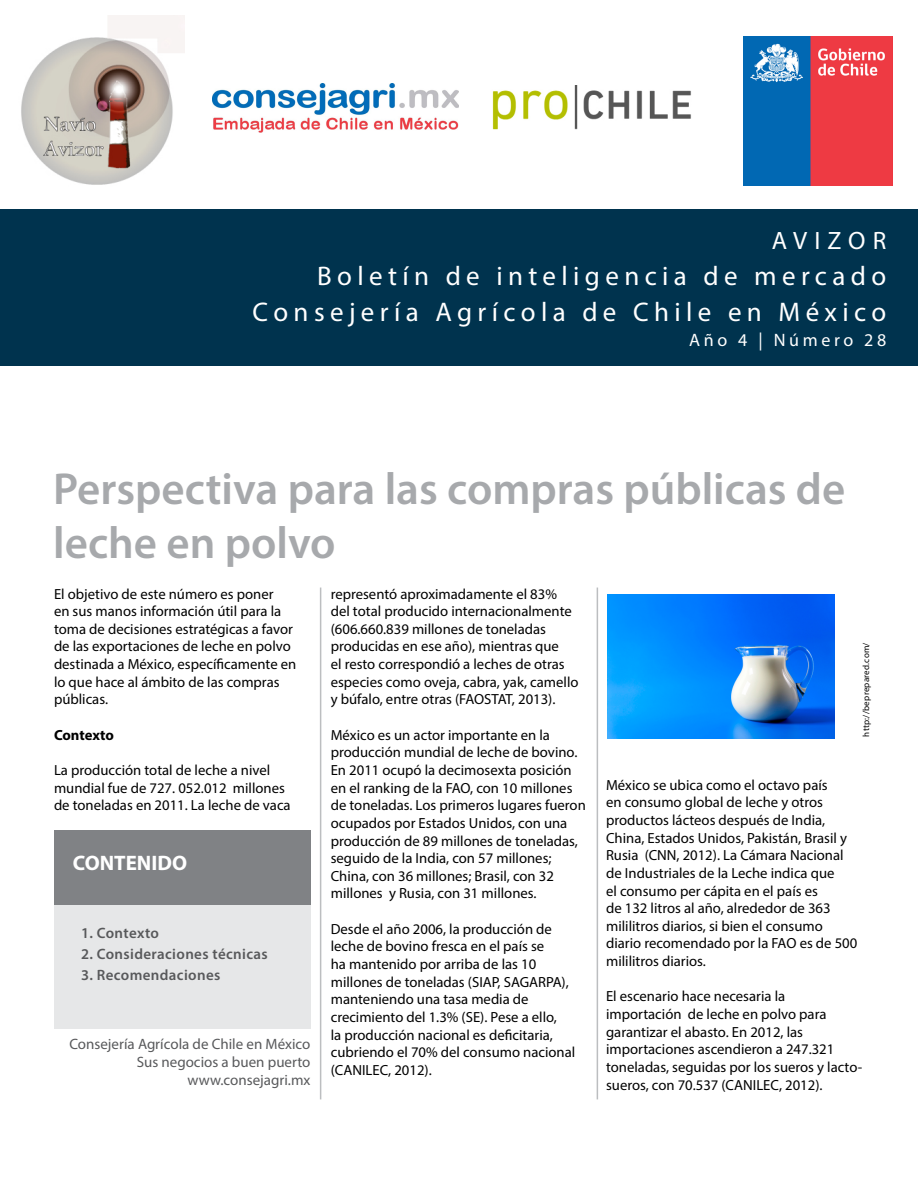
<style>
.page{position:relative;width:918px;height:1188px;background:#fff}
.page>*{position:absolute;margin:0;border:0;box-sizing:border-box;transform-origin:0 0}
.t1{font:600 45px/54px "Myriad Pro";color:#a7a9ac}
.t2{font:27px/35.7px "Myriad Pro";letter-spacing:.2em;color:#fff;text-align:right}
.t3{font:25.2px "Myriad Pro";letter-spacing:.285em;color:#fff}
.t4{font:700 21px "Myriad Pro";color:#fff}
.t5{font:18px "Myriad Pro";letter-spacing:.2em;color:#fff}
.t6{font:15px/18px "Myriad Pro";color:#58595b;text-align:right}
.t7{font:600 15px "Myriad Pro";letter-spacing:.025em;color:#58595b}
.t8{font:14.7px/17.7px "Myriad Pro";color:#000}
.t9{font:700 14.7px "Myriad Pro";letter-spacing:-.005em;color:#000}
.t10{font:9px "Myriad Pro";letter-spacing:.025em;color:#000}
</style>
<div class="page">
<div style="left:0;top:210px;width:918px;height:156px;background:#00334e"></div>
<div style="left:54px;top:904px;width:256px;height:125px;background:#e6e7e8"></div>
<div style="left:54px;top:830px;width:257px;height:74px;background:#808285"></div>
<hr style="left:320px;top:588px;width:1px;height:511px;background:#bcbec0">
<hr style="left:597px;top:588px;width:1px;height:511px;background:#bcbec0">
<img style="left:744px;top:37px;width:149px;height:148px">
<img style="left:213px;top:83px;width:246px;height:50px">
<img style="left:492px;top:85px;width:199px;height:45px">
<img style="left:21px;top:15px;width:163px;height:170px">
<img style="left:608px;top:595px;width:226px;height:144px">
<h3 class="t3" style="left:772px;top:225px;width:116px">AVIZOR</h3>
<h2 class="t2" style="left:253px;top:258px;width:635px">Boletín de inteligencia de mercado<br>Consejería Agrícola de Chile en México</h2>
<p class="t5" style="left:689px;top:328px;width:199px">Año 4 | Número 28</p>
<h1 class="t1" style="left:53px;top:461px;width:794px">Perspectiva para las compras públicas de leche en polvo</h1>
<p class="t8" style="left:54px;top:585px;width:244px">El objetivo de este número es poner<br>en sus manos información útil para la toma de decisiones estratégicas a favor de las exportaciones de leche en polvo destinada a México, específicamente en lo que hace al ámbito de las compras públicas.</p>
<p class="t9" style="left:54px;top:725px;width:62px">Contexto</p>
<p class="t8" style="left:54px;top:761px;width:238px">La producción total de leche a nivel mundial fue de 727. 052.012 millones de toneladas en 2011. La leche de vaca</p>
<h3 class="t4" style="left:73px;top:850px;width:116px">CONTENIDO</h3>
<p class="t7" style="left:81px;top:923px;width:80px">1. Contexto</p>
<p class="t7" style="left:81px;top:945px;width:188px">2. Consideraciones técnicas</p>
<p class="t7" style="left:81px;top:966px;width:141px">3. Recomendaciones</p>
<p class="t6" style="left:69px;top:1035px;width:243px">Consejería Agrícola de Chile en México<br>Sus negocios a buen puerto www.consejagri.mx</p>
<p class="t8" style="left:331px;top:585px;width:249px">representó aproximadamente el 83% del total producido internacionalmente (606.660.839 millones de toneladas producidas en ese año), mientras que<br>el resto correspondió a leches de otras especies como oveja, cabra, yak, camello y búfalo, entre otras (FAOSTAT, 2013).</p>
<p class="t8" style="left:331px;top:726px;width:257px">México es un actor importante en la producción mundial de leche de bovino.<br>En 2011 ocupó la decimosexta posición en el ranking de la FAO, con 10 millones de toneladas. Los primeros lugares fueron ocupados por Estados Unidos, con una producción de 89 millones de toneladas, seguido de la India, con 57 millones; China, con 36 millones; Brasil, con 32 millones y Rusia, con 31 millones.</p>
<p class="t8" style="left:331px;top:920px;width:246px">Desde el año 2006, la producción de leche de bovino fresca en el país se<br>ha mantenido por arriba de las 10 millones de toneladas (SIAP, SAGARPA), manteniendo una tasa media de crecimiento del 1.3% (SE). Pese a ello,<br>la producción nacional es deficitaria, cubriendo el 70% del consumo nacional (CANILEC, 2012).</p>
<p class="t10" style="left:861px;top:737px;width:96px;rotate:-90deg">http://beprepared.com/</p>
<p class="t8" style="left:606px;top:776px;width:253px">México se ubica como el octavo país<br>en consumo global de leche y otros productos lácteos después de India, China, Estados Unidos, Pakistán, Brasil y Rusia (CNN, 2012). La Cámara Nacional de Industriales de la Leche indica que<br>el consumo per cápita en el país es<br>de 132 litros al año, alrededor de 363 mililitros diarios, si bien el consumo diario recomendado por la FAO es de 500 mililitros diarios.</p>
<p class="t8" style="left:606px;top:987px;width:258px">El escenario hace necesaria la importación de leche en polvo para garantizar el abasto. En 2012, las importaciones ascendieron a 247.321 toneladas, seguidas por los sueros y lacto&shy;sueros, con 70.537 (CANILEC, 2012).</p>
</div>
